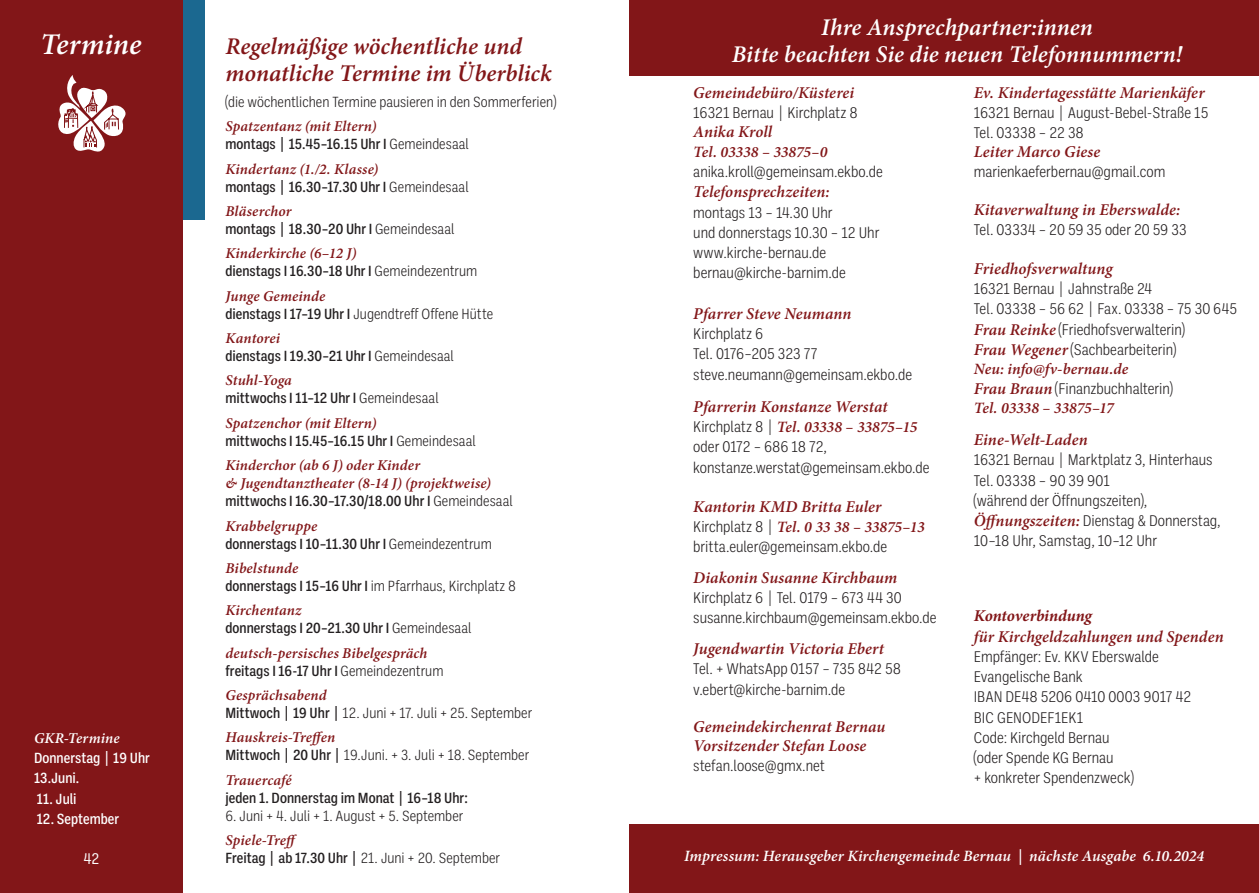
<style>
.page{position:relative;width:1259px;height:893px;background:#fff}
.page>*{position:absolute;margin:0;border:0;box-sizing:border-box;transform-origin:0 0}
.t1{font:italic 600 30px "Minion Pro";color:#fff}
.t2{font:italic 600 24px/27px "Minion Pro";color:#fff;text-align:center}
.t3{font:italic 600 24px/27px "Minion Pro";color:#821618}
.t4{font:italic 600 16.5px/18.8px "Minion Pro";letter-spacing:.005em;color:#821618}
.t5{font:italic 700 16.5px "Minion Pro";letter-spacing:-.005em;color:#821618}
.t6{font:300 15.75px/20.2px "Ballinger Condensed";color:#231f20}
.t7{font:italic 600 15.75px "Minion Pro";letter-spacing:-.01em;color:#821618}
.t8{font:italic 600 15.75px "Minion Pro";letter-spacing:.005em;color:#fff}
.t9{font:15.75px "Ballinger Condensed";color:#fff}
.t10{font:500 15px "Ballinger Condensed";color:#231f20}
.t11{font:italic 600 15px/18px "Minion Pro";letter-spacing:.01em;color:#821618}
.t12{font:300 15px "Ballinger Condensed";color:#231f20}
.t13{font:500 15px/20.2px "Ballinger Condensed";letter-spacing:.005em;color:#fff}
.t14{font:italic 600 15px "Minion Pro";letter-spacing:.005em;color:#fff}
.s1{font-weight:300}
.s2{font-weight:500}
.s3{font-family:"Ballinger Condensed";font-weight:300;font-style:normal;color:#231f20}
.s4{font-family:"Minion Pro";font-weight:600;font-style:italic;font-size:16.5px;color:#821618}
</style>
<div class="page">
<div style="left:0;top:0;width:204px;height:220px;background:#1b6890"></div>
<div style="left:0;top:0;width:182px;height:893px;background:#821618"></div>
<svg style="left:58px;top:75px;width:68px;height:77px"></svg>
<div style="left:629px;top:0;width:630px;height:75px;background:#821618"></div>
<div style="left:629px;top:825px;width:630px;height:68px;background:#821618"></div>
<h1 class="t1" style="left:40px;top:24px;width:103px">Termine</h1>
<p class="t14" style="left:34px;top:727px;width:87px">GKR-Termine</p>
<p class="t13" style="left:34px;top:748px;width:117px">Donnerstag | 19 Uhr<br>13.Juni.</p>
<p class="t13" style="left:37px;top:788px;width:41px">11. Juli</p>
<p class="t13" style="left:37px;top:809px;width:84px">12. September</p>
<p class="t9" style="left:83px;top:850px;width:17px">42</p>
<h2 class="t3" style="left:225px;top:33px;width:327px">Regelmäßige wöchentliche und monatliche Termine im Überblick</h2>
<p class="t12" style="left:225px;top:93px;width:332px">(die wöchentlichen Termine pausieren in den Sommerferien)</p>
<p class="t11" style="left:225px;top:117px;width:152px">Spatzentanz (mit Eltern)</p>
<p class="t10" style="left:225px;top:136px;width:245px">montags | 15.45–16.15 Uhr I <span class="s1">Gemeindesaal</span></p>
<p class="t11" style="left:225px;top:160px;width:154px">Kindertanz (1./2. Klasse)</p>
<p class="t10" style="left:225px;top:178px;width:245px">montags | 16.30–17.30 Uhr I <span class="s1">Gemeindesaal</span></p>
<p class="t11" style="left:225px;top:202px;width:68px">Bläserchor</p>
<p class="t10" style="left:225px;top:220px;width:230px">montags | 18.30–20 Uhr I <span class="s1">Gemeindesaal</span></p>
<p class="t11" style="left:225px;top:244px;width:133px">Kinderkirche (6–12 J)</p>
<p class="t10" style="left:225px;top:263px;width:253px">dienstags I 16.30–18 Uhr I <span class="s1">Gemeindezentrum</span></p>
<p class="t11" style="left:225px;top:287px;width:101px">Junge Gemeinde</p>
<p class="t12" style="left:225px;top:305px;width:269px"><span class="s2">dienstags I 17–19 Uhr I</span> Jugendtreff Offene Hütte</p>
<p class="t11" style="left:225px;top:329px;width:56px">Kantorei</p>
<p class="t10" style="left:225px;top:348px;width:230px">dienstags I 19.30–21 Uhr I <span class="s1">Gemeindesaal</span></p>
<p class="t11" style="left:225px;top:371px;width:68px">Stuhl-Yoga</p>
<p class="t10" style="left:225px;top:390px;width:215px">mittwochs I 11–12 Uhr I <span class="s1">Gemeindesaal</span></p>
<p class="t11" style="left:225px;top:414px;width:152px">Spatzenchor (mit Eltern)</p>
<p class="t10" style="left:225px;top:432px;width:252px">mittwochs I 15.45–16.15 Uhr I <span class="s1">Gemeindesaal</span></p>
<p class="t11" style="left:225px;top:456px;width:267px">Kinderchor (ab 6 J) oder Kinder<br>&amp; Jugendtanztheater (8-14 J) (projektweise)</p>
<p class="t10" style="left:225px;top:493px;width:289px">mittwochs I 16.30–17.30/18.00 Uhr I <span class="s1">Gemeindesaal</span></p>
<p class="t11" style="left:225px;top:517px;width:93px">Krabbelgruppe</p>
<p class="t10" style="left:225px;top:535px;width:268px">donnerstags I 10–11.30 Uhr I <span class="s1">Gemeindezentrum</span></p>
<p class="t11" style="left:225px;top:559px;width:74px">Bibelstunde</p>
<p class="t12" style="left:225px;top:578px;width:292px"><span class="s2">donnerstags I 15–16 Uhr I</span> im Pfarrhaus, Kirchplatz 8</p>
<p class="t11" style="left:225px;top:601px;width:77px">Kirchentanz</p>
<p class="t10" style="left:225px;top:620px;width:247px">donnerstags I 20–21.30 Uhr I <span class="s1">Gemeindesaal</span></p>
<p class="t11" style="left:225px;top:644px;width:203px">deutsch-persisches Bibelgespräch</p>
<p class="t10" style="left:225px;top:662px;width:219px">freitags I 16-17 Uhr I <span class="s1">Gemeindezentrum</span></p>
<p class="t11" style="left:225px;top:686px;width:103px">Gesprächsabend</p>
<p class="t12" style="left:225px;top:705px;width:308px"><span class="s2">Mittwoch | 19 Uhr |</span> 12. Juni + 17. Juli + 25. September</p>
<p class="t11" style="left:225px;top:728px;width:111px">Hauskreis-Treffen</p>
<p class="t12" style="left:225px;top:747px;width:305px"><span class="s2">Mittwoch | 20 Uhr |</span> 19.Juni. + 3. Juli + 18. September</p>
<p class="t11" style="left:225px;top:771px;width:68px">Trauercafé</p>
<p class="t10" style="left:225px;top:789px;width:244px">jeden 1. Donnerstag im Monat | 16–18 Uhr:</p>
<p class="t12" style="left:225px;top:807px;width:239px">6. Juni + 4. Juli + 1. August + 5. September</p>
<p class="t11" style="left:225px;top:831px;width:75px">Spiele-Treff</p>
<p class="t12" style="left:225px;top:850px;width:276px"><span class="s2">Freitag | ab 17.30 Uhr |</span> 21. Juni + 20. September</p>
<h2 class="t2" style="left:732px;top:13px;width:452px">Ihre Ansprechpartner:innen<br>Bitte beachten Sie die neuen Telefonnummern!</h2>
<p class="t4" style="left:693px;top:83px;width:162px">Gemeindebüro/Küsterei</p>
<p class="t6" style="left:693px;top:102px;width:166px">16321 Bernau | Kirchplatz 8</p>
<p class="t4" style="left:693px;top:122px;width:80px">Anika Kroll</p>
<p class="t7" style="left:693px;top:141px;width:136px">Tel. 03338 – 33875–0</p>
<p class="t6" style="left:693px;top:162px;width:191px">anika.kroll@gemeinsam.ekbo.de</p>
<p class="t4" style="left:693px;top:182px;width:138px">Telefonsprechzeiten:</p>
<p class="t6" style="left:693px;top:202px;width:188px">montags 13 – 14.30 Uhr<br>und donnerstags 10.30 – 12 Uhr www.kirche-bernau.de bernau@kirche-barnim.de</p>
<p class="t4" style="left:693px;top:304px;width:160px">Pfarrer Steve Neumann</p>
<p class="t6" style="left:693px;top:324px;width:220px">Kirchplatz 6<br>Tel. 0176–205 323 77 steve.neumann@gemeinsam.ekbo.de</p>
<p class="t4" style="left:693px;top:397px;width:196px">Pfarrerin Konstanze Werstat</p>
<p class="t7" style="left:693px;top:416px;width:225px"><span class="s3">Kirchplatz 8 |</span> Tel. 03338 – 33875–15</p>
<p class="t6" style="left:693px;top:437px;width:238px">oder 0172 – 686 18 72, konstanze.werstat@gemeinsam.ekbo.de</p>
<p class="t4" style="left:693px;top:497px;width:190px">Kantorin KMD Britta Euler</p>
<p class="t7" style="left:693px;top:516px;width:233px"><span class="s3">Kirchplatz 8 |</span> Tel. 0 33 38 – 33875–13</p>
<p class="t6" style="left:693px;top:537px;width:195px">britta.euler@gemeinsam.ekbo.de</p>
<p class="t4" style="left:693px;top:568px;width:206px">Diakonin Susanne Kirchbaum</p>
<p class="t6" style="left:693px;top:588px;width:245px">Kirchplatz 6 | Tel. 0179 – 673 44 30 susanne.kirchbaum@gemeinsam.ekbo.de</p>
<p class="t4" style="left:693px;top:639px;width:192px">Jugendwartin Victoria Ebert</p>
<p class="t6" style="left:693px;top:659px;width:209px">Tel. + WhatsApp 0157 – 735 842 58 v.ebert@kirche-barnim.de</p>
<p class="t4" style="left:693px;top:717px;width:194px">Gemeindekirchenrat Bernau<br>Vorsitzender Stefan Loose</p>
<p class="t6" style="left:693px;top:756px;width:133px">stefan.loose@gmx.net</p>
<p class="t4" style="left:974px;top:83px;width:232px">Ev. Kindertagesstätte Marienkäfer</p>
<p class="t6" style="left:974px;top:102px;width:236px">16321 Bernau | August-Bebel-Straße 15<br>Tel. 03338 – 22 38</p>
<p class="t4" style="left:974px;top:142px;width:128px">Leiter Marco Giese</p>
<p class="t6" style="left:974px;top:162px;width:193px">marienkaeferbernau@gmail.com</p>
<p class="t4" style="left:974px;top:200px;width:208px">Kitaverwaltung in Eberswalde:</p>
<p class="t6" style="left:974px;top:219px;width:214px">Tel. 03334 – 20 59 35 oder 20 59 33</p>
<p class="t4" style="left:974px;top:259px;width:140px">Friedhofsverwaltung</p>
<p class="t6" style="left:974px;top:279px;width:265px">16321 Bernau | Jahnstraße 24<br>Tel. 03338 – 56 62 | Fax. 03338 – 75 30 645<br><span class="s4">Frau Reinke</span> (Friedhofsverwalterin)<br><span class="s4">Frau Wegener</span> (Sachbearbeiterin)</p>
<p class="t7" style="left:974px;top:358px;width:156px">Neu: info@fv-bernau.de</p>
<p class="t6" style="left:974px;top:379px;width:200px"><span class="s4">Frau Braun</span> (Finanzbuchhalterin)</p>
<p class="t7" style="left:974px;top:397px;width:142px">Tel. 03338 – 33875–17</p>
<p class="t4" style="left:974px;top:430px;width:115px">Eine-Welt-Laden</p>
<p class="t6" style="left:974px;top:450px;width:248px">16321 Bernau | Marktplatz 3, Hinterhaus<br>Tel. 03338 – 90 39 901<br>(während der Öffnungszeiten),<br><span class="s4">Öffnungszeiten:</span> Dienstag &amp; Donnerstag,<br>10–18 Uhr, Samstag, 10–12 Uhr</p>
<p class="t5" style="left:974px;top:604px;width:120px">Kontoverbindung</p>
<p class="t4" style="left:974px;top:627px;width:251px">für Kirchgeldzahlungen und Spenden</p>
<p class="t6" style="left:974px;top:646px;width:219px">Empfänger: Ev. KKV Eberswalde<br>Evangelische Bank<br>IBAN DE48 5206 0410 0003 9017 42<br>BIC GENODEF1EK1<br>Code: Kirchgeld Bernau<br>(oder Spende KG Bernau<br>+ konkreter Spendenzweck)</p>
<p class="t8" style="left:684px;top:845px;width:521px">Impressum: Herausgeber Kirchengemeinde Bernau | nächste Ausgabe 6.10.2024</p>
<p class="t9" style="left:1159px;top:850px;width:17px">43</p>
</div>
